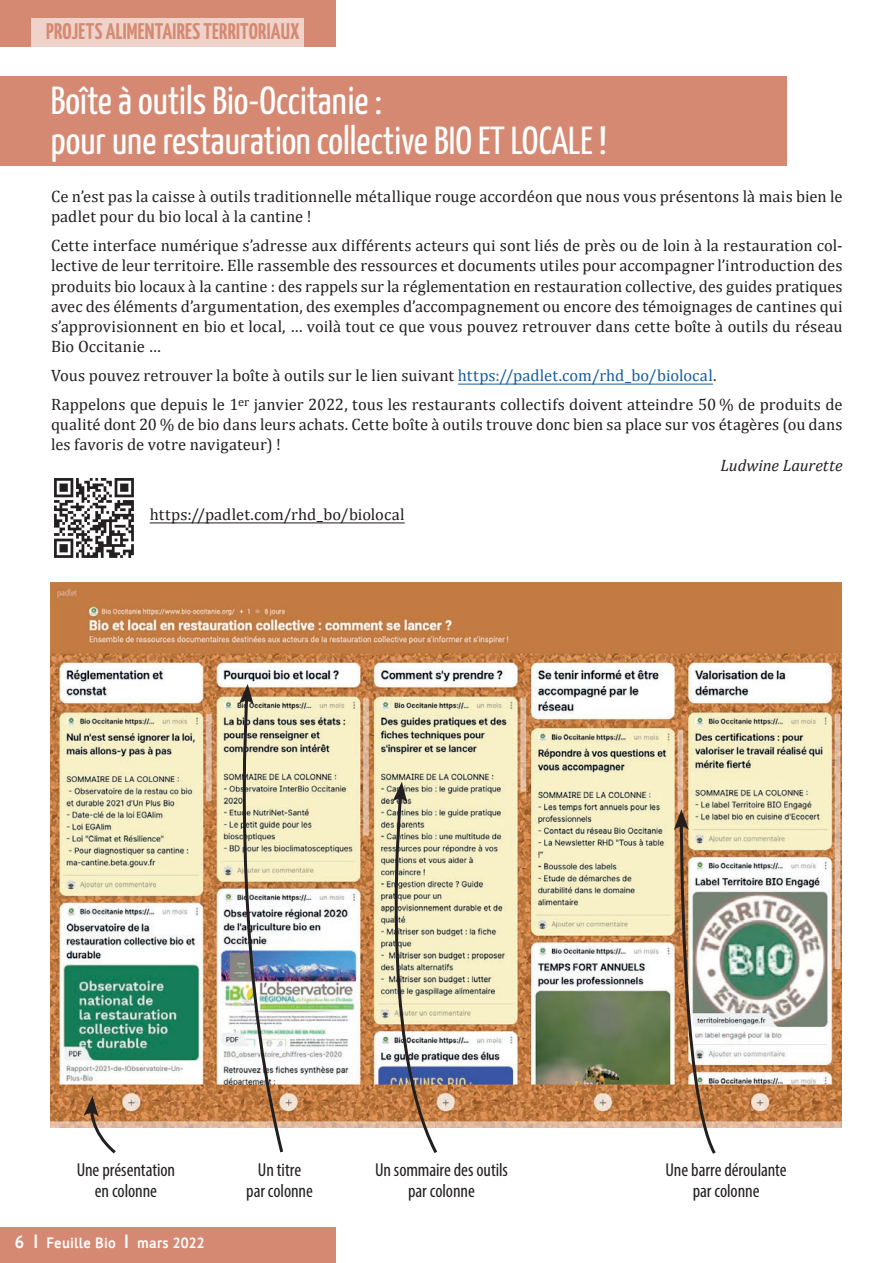
<style>
.page{position:relative;width:893px;height:1263px;background:#fff}
.page>*{position:absolute;margin:0;border:0;box-sizing:border-box;transform-origin:0 0}
.t1{font:39px/40.5px "Yanone Kaffeesatz";color:#fff}
.t2{font:22.5px "Yanone Kaffeesatz Bold";letter-spacing:.01em;color:#d68972}
.t3{font:condensed 18.75px/20.2px "Myriad Pro";letter-spacing:-.005em;color:#231f20;text-align:center}
.t4{font:700 18px "Sheep Sans";color:#fff}
.t5{font:16.5px/20.2px "Cambria";letter-spacing:.005em;color:#231f20}
.t6{font:italic 16.5px "Cambria";letter-spacing:.005em;color:#231f20}
.t7{font:700 15px "Sheep Sans";letter-spacing:.005em;color:#fff}
.s1{color:#175d9e}
</style>
<div class="page">
<div style="left:0;top:0;width:336px;height:47px;background:#d68972"></div>
<div style="left:32px;top:18px;width:272px;height:31px;background:#efd2c9"></div>
<div style="left:0;top:1227px;width:336px;height:36px;background:#d68972"></div>
<hr style="left:458px;top:384px;width:255px;height:1px;background:#175d9e">
<div style="left:0;top:77px;width:787px;height:89px;background:#d68972"></div>
<img style="left:51px;top:583px;width:791px;height:544px">
<img style="left:230px;top:684px;width:55px;height:469px">
<svg style="left:378px;top:782px;width:62px;height:371px"></svg>
<img style="left:674px;top:809px;width:44px;height:345px">
<svg style="left:84px;top:1096px;width:35px;height:58px"></svg>
<img style="left:54px;top:478px;width:80px;height:80px">
<hr style="left:150px;top:523px;width:255px;height:1px;background:#231f20">
<h2 class="t2" style="left:46px;top:17px;width:255px">PROJETS ALIMENTAIRES TERRITORIAUX</h2>
<h1 class="t1" style="left:51px;top:80px;width:557px">Boîte à outils Bio-Occitanie :<br>pour une restauration collective BIO ET LOCALE !</h1>
<p class="t5" style="left:51px;top:186px;width:793px">Ce n’est pas la caisse à outils traditionnelle métallique rouge accordéon que nous vous présentons là mais bien le padlet pour du bio local à la cantine !</p>
<p class="t5" style="left:51px;top:235px;width:793px;text-align:justify">Cette interface numérique s’adresse aux différents acteurs qui sont liés de près ou de loin à la restauration col&shy;lective de leur territoire. Elle rassemble des ressources et documents utiles pour accompagner l’introduction des produits bio locaux à la cantine : des rappels sur la réglementation en restauration collective, des guides pratiques avec des éléments d’argumentation, des exemples d’accompagnement ou encore des témoignages de cantines qui s’approvisionnent en bio et local, … voilà tout ce que vous pouvez retrouver dans cette boîte à outils du réseau Bio Occitanie …</p>
<p class="t5" style="left:51px;top:361px;width:793px;line-height:28.8px">Vous pouvez retrouver la boîte à outils sur le lien suivant <span class="s1">https://padlet.com/rhd_bo/biolocal</span>.<br>Rappelons que depuis le 1<sup>er</sup> janvier 2022, tous les restaurants collectifs doivent atteindre 50 % de produits de</p>
<p class="t5" style="left:51px;top:414px;width:793px">qualité dont 20 % de bio dans leurs achats. Cette boîte à outils trouve donc bien sa place sur vos étagères (ou dans les favoris de votre navigateur) !</p>
<p class="t6" style="left:721px;top:453px;width:123px">Ludwine Laurette</p>
<p class="t5" style="left:150px;top:504px;width:256px">https://padlet.com/rhd_bo/biolocal</p>
<p class="t3" style="left:77px;top:1160px;width:100px">Une présentation en colonne</p>
<p class="t3" style="left:246px;top:1160px;width:68px">Un titre par colonne</p>
<p class="t3" style="left:375px;top:1160px;width:134px">Un sommaire des outils par colonne</p>
<p class="t3" style="left:666px;top:1160px;width:123px">Une barre déroulante par colonne</p>
<p class="t4" style="left:15px;top:1231px;width:11px">6</p>
<p class="t7" style="left:46px;top:1234px;width:71px">Feuille Bio</p>
<p class="t7" style="left:137px;top:1234px;width:69px">mars 2022</p>
</div>
